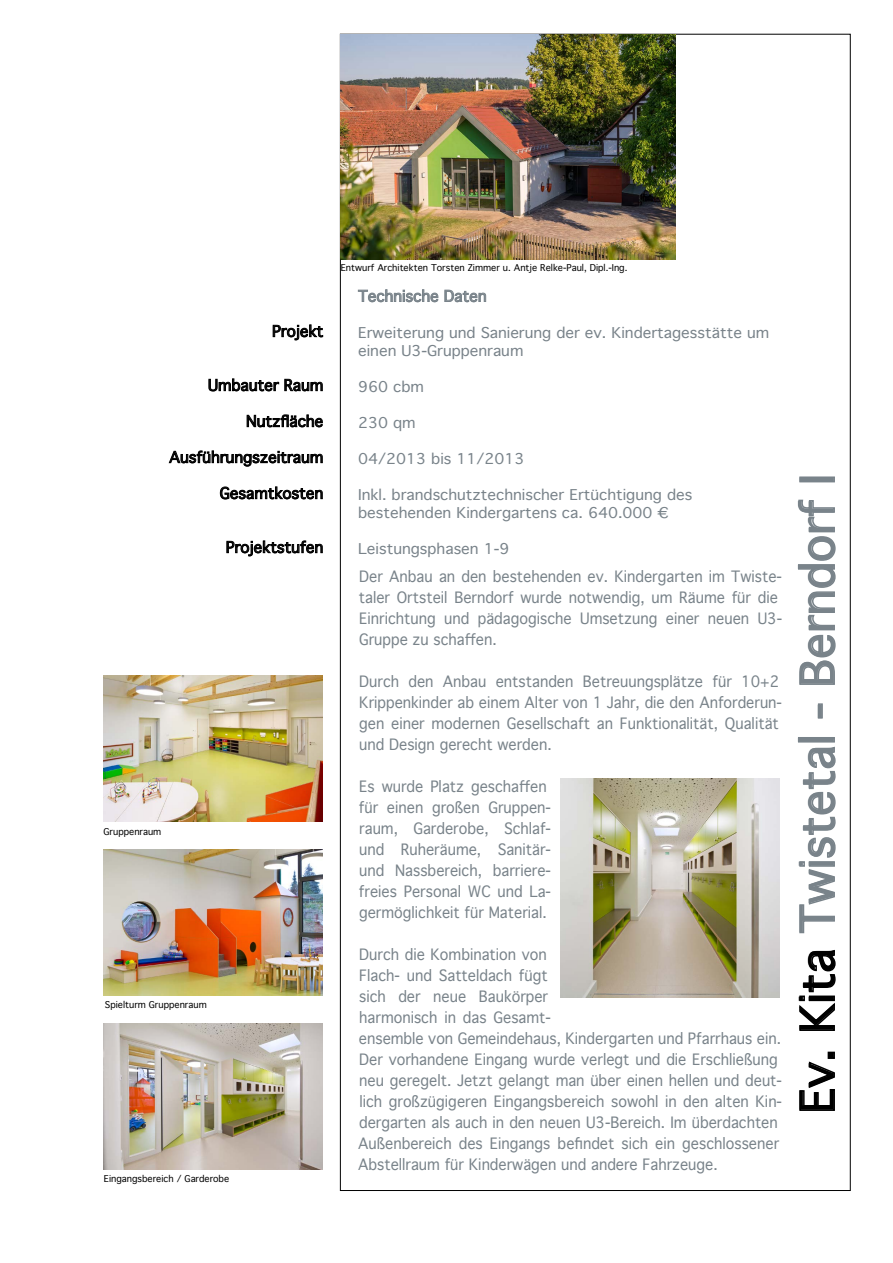
<style>
.page{position:relative;width:893px;height:1263px;background:#fff}
.page>*{position:absolute;margin:0;border:0;box-sizing:border-box;transform-origin:0 0}
.t1{font:45px "Geneva";color:#79838a}
.t2{font:15px/21px "Geneva";color:#79838a;scale:.95 1}
.t3{font:15px "Geneva";color:#000}
.t4{font:15px "Geneva";color:#79838a}
.t5{font:14.25px/18px "Geneva";color:#79838a;scale:1.05 1}
.t6{font:9px "Geneva";color:#000}
.s1{color:#000}
</style>
<div class="page">
<svg style="left:358px;top:289px;width:128px;height:14px"></svg>
<svg style="left:273px;top:324px;width:50px;height:16px"></svg>
<svg style="left:209px;top:378px;width:114px;height:13px"></svg>
<svg style="left:247px;top:414px;width:76px;height:13px"></svg>
<svg style="left:169px;top:450px;width:154px;height:16px"></svg>
<svg style="left:220px;top:486px;width:103px;height:13px"></svg>
<svg style="left:227px;top:540px;width:96px;height:16px"></svg>
<svg style="left:799px;top:1061px;width:36px;height:50px"></svg>
<div style="left:828px;top:1052px;width:7px;height:7px;border:2px solid #000"></div>
<svg style="left:799px;top:949px;width:37px;height:82px"></svg>
<svg style="left:799px;top:746px;width:37px;height:188px"></svg>
<div style="left:798px;top:737px;width:37px;height:5px;border:2px solid #79838a"></div>
<div style="left:818px;top:703px;width:5px;height:15px;border:2px solid #79838a"></div>
<svg style="left:798px;top:499px;width:38px;height:186px"></svg>
<div style="left:799px;top:476px;width:36px;height:6px;border:2px solid #79838a"></div>
<img style="left:103px;top:1023px;width:219px;height:146px">
<img style="left:560px;top:778px;width:219px;height:219px">
<img style="left:103px;top:849px;width:219px;height:146px">
<img style="left:340px;top:34px;width:335px;height:225px">
<img style="left:103px;top:675px;width:219px;height:146px">
<p class="t3" style="left:272px;top:318px;width:53px">Projekt</p>
<p class="t3" style="left:208px;top:372px;width:117px">Umbauter Raum</p>
<p class="t3" style="left:246px;top:408px;width:79px">Nutzfläche</p>
<p class="t3" style="left:169px;top:444px;width:156px">Ausführungszeitraum</p>
<p class="t3" style="left:220px;top:480px;width:105px">Gesamtkosten</p>
<p class="t3" style="left:226px;top:534px;width:99px">Projektstufen</p>
<p class="t6" style="left:104px;top:823px;width:59px">Gruppenraum</p>
<p class="t6" style="left:105px;top:997px;width:103px">Spielturm Gruppenraum</p>
<p class="t6" style="left:104px;top:1171px;width:127px">Eingangsbereich / Garderobe</p>
<p class="t6" style="left:341px;top:260px;width:288px">Entwurf Architekten Torsten Zimmer u. Antje Relke-Paul, Dipl.-Ing.</p>
<p class="t4" style="left:358px;top:283px;width:130px">Technische Daten</p>
<p class="t5" style="left:358px;top:323px;width:393px">Erweiterung und Sanierung der ev. Kindertagesstätte um einen U3-Gruppenraum</p>
<p class="t5" style="left:358px;top:377px;width:64px">960 cbm</p>
<p class="t5" style="left:358px;top:413px;width:56px">230 qm</p>
<p class="t5" style="left:358px;top:449px;width:160px">04/2013 bis 11/2013</p>
<p class="t5" style="left:358px;top:485px;width:320px">Inkl. brandschutztechnischer Ertüchtigung des bestehenden Kindergartens ca. 640.000 €</p>
<p class="t5" style="left:358px;top:539px;width:146px">Leistungsphasen 1-9</p>
<p class="t2" style="left:359px;top:565px;width:447px">Der Anbau an den bestehenden ev. Kindergarten im Twiste&shy;taler Ortsteil Berndorf wurde notwendig, um Räume für die Einrichtung und pädagogische Umsetzung einer neuen U3- Gruppe zu schaffen.</p>
<p class="t2" style="left:359px;top:670px;width:447px">Durch den Anbau entstanden Betreuungsplätze für 10+2<br>Krippenkinder ab einem Alter von 1 Jahr, die den Anforderun&shy;gen einer modernen Gesellschaft an Funktionalität, Qualität und Design gerecht werden.</p>
<p class="t2" style="left:359px;top:775px;width:204px">Es wurde Platz geschaffen für einen großen Gruppen&shy;raum, Garderobe, Schlaf&shy;und Ruheräume, Sanitär&shy;und Nassbereich, barriere&shy;freies Personal WC und La&shy;germöglichkeit für Material.</p>
<p class="t2" style="left:358px;top:943px;width:448px">Durch die Kombination von<br>Flach- und Satteldach fügt<br>sich der neue Baukörper<br>harmonisch in das Gesamt-<br>ensemble von Gemeindehaus, Kindergarten und Pfarrhaus ein.<br>Der vorhandene Eingang wurde verlegt und die Erschließung neu geregelt. Jetzt gelangt man über einen hellen und deut&shy;lich großzügigeren Eingangsbereich sowohl in den alten Kin&shy;dergarten als auch in den neuen U3-Bereich. Im überdachten Außenbereich des Eingangs befindet sich ein geschlossener Abstellraum für Kinderwägen und andere Fahrzeuge.</p>
<h1 class="t1" style="left:779px;top:1113px;width:641px;rotate:-90deg"><span class="s1">Ev. Kita</span> Twistetal - Berndorf I</h1>
</div>
